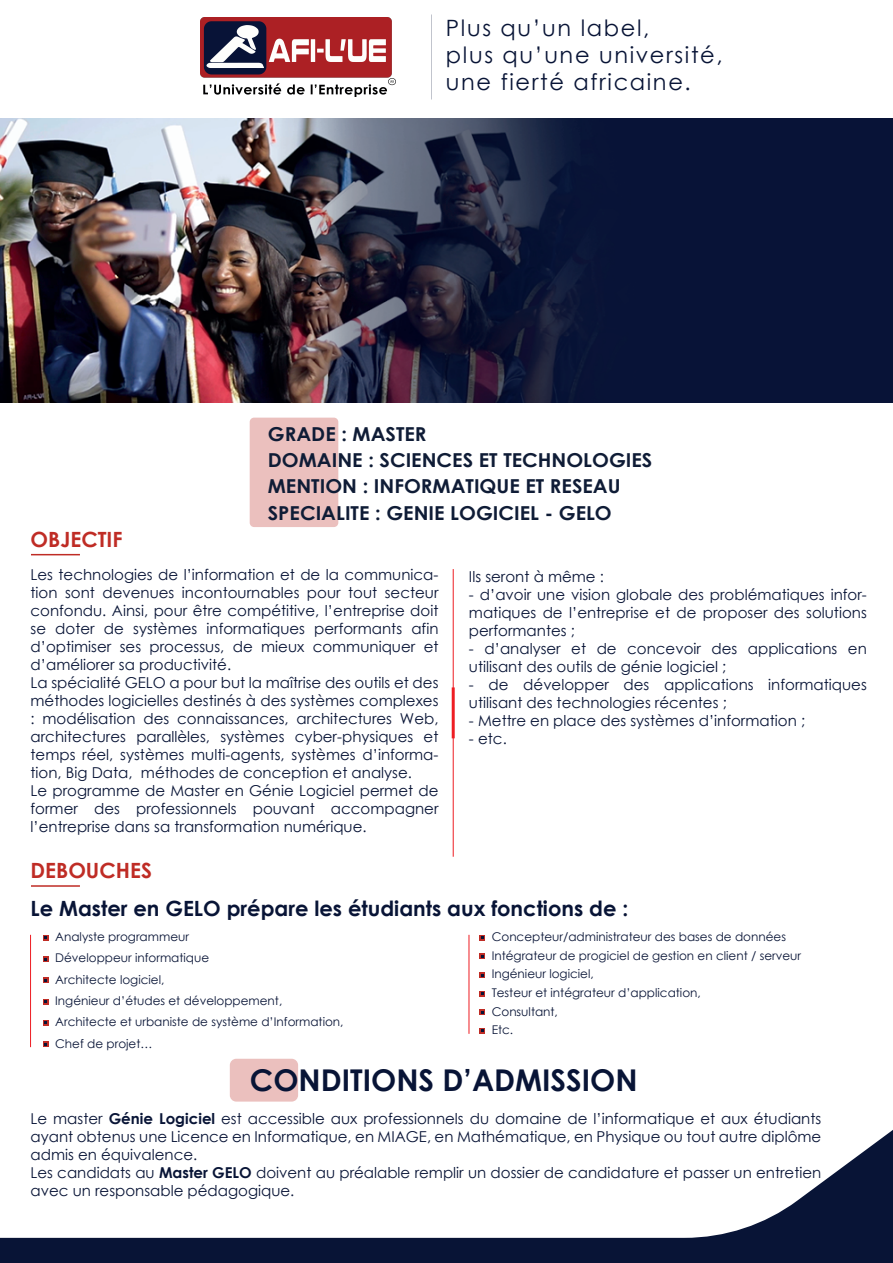
<style>
.page{position:relative;width:893px;height:1263px;background:#fff}
.page>*{position:absolute;margin:0;border:0;box-sizing:border-box;transform-origin:0 0}
.t1{font:700 30px "Century Gothic";color:#081436}
.t2{font:22.5px/27px "Century Gothic";letter-spacing:.07em;color:#081436}
.t3{font:700 21px "Century Gothic";color:#081436}
.t4{font:700 21px "Century Gothic";color:#bf2c25}
.t5{font:700 19.2px/26.1px "Century Gothic";color:#0f1c36;scale:1.05 1}
.t6{font:15px/18px "Century Gothic";color:#081436}
.t7{font:12px/21.3px "Century Gothic";color:#081436}
.s1{font-weight:700}
</style>
<div class="page">
<div style="left:250px;top:418px;width:88px;height:109px;background:#ebc0be;border-radius:4px"></div>
<img style="left:200px;top:17px;width:195px;height:80px">
<svg style="left:43px;top:935px;width:6px;height:6px"></svg>
<svg style="left:43px;top:956px;width:6px;height:6px"></svg>
<svg style="left:43px;top:977px;width:6px;height:6px"></svg>
<svg style="left:43px;top:999px;width:6px;height:5px"></svg>
<svg style="left:43px;top:1020px;width:6px;height:6px"></svg>
<svg style="left:43px;top:1041px;width:6px;height:6px"></svg>
<svg style="left:479px;top:1028px;width:6px;height:6px"></svg>
<svg style="left:479px;top:953px;width:6px;height:6px"></svg>
<svg style="left:479px;top:972px;width:6px;height:6px"></svg>
<svg style="left:479px;top:991px;width:6px;height:5px"></svg>
<svg style="left:479px;top:1009px;width:6px;height:6px"></svg>
<svg style="left:0;top:1130px;width:893px;height:133px"></svg>
<hr style="left:453px;top:569px;width:1px;height:288px;background:#ee1d23">
<hr style="left:452px;top:687px;width:3px;height:51px;background:#ee1d23">
<hr style="left:30px;top:935px;width:1px;height:112px;background:#ee1d23">
<svg style="left:479px;top:935px;width:6px;height:6px"></svg>
<hr style="left:469px;top:935px;width:1px;height:99px;background:#ee1d23">
<div style="left:230px;top:1059px;width:68px;height:42px;background:#ebc0be;border-radius:6px"></div>
<hr style="left:31px;top:554px;width:49px;height:1px;background:#bf2c25">
<hr style="left:31px;top:885px;width:49px;height:2px;background:#bf2c25">
<img style="left:0;top:118px;width:892px;height:284px">
<h2 class="t2" style="left:446px;top:14px;width:278px">Plus qu’un label,<br>plus qu’une université, une fierté africaine.</h2>
<h3 class="t4" style="left:31px;top:523px;width:93px">OBJECTIF</h3>
<p class="t5" style="left:268px;top:420px;width:368px">GRADE : MASTER<br>DOMAINE : SCIENCES ET TECHNOLOGIES<br>MENTION : INFORMATIQUE ET RESEAU<br>SPECIALITE : GENIE LOGICIEL - GELO</p>
<p class="t6" style="left:31px;top:565px;width:409px">Les technologies de l’information et de la communica&shy;tion sont devenues incontournables pour tout secteur confondu. Ainsi, pour être compétitive, l’entreprise doit se doter de systèmes informatiques performants afin d’optimiser ses processus, de mieux communiquer et d’améliorer sa productivité.<br>La spécialité GELO a pour but la maîtrise des outils et des méthodes logicielles destinés à des systèmes complexes : modélisation des connaissances, architectures Web, architectures parallèles, systèmes cyber-physiques et temps réel, systèmes multi-agents, systèmes d’informa&shy;tion, Big Data, méthodes de conception et analyse.<br>Le programme de Master en Génie Logiciel permet de former des professionnels pouvant accompagner l’entreprise dans sa transformation numérique.</p>
<h3 class="t4" style="left:31px;top:854px;width:123px">DEBOUCHES</h3>
<p class="t6" style="left:469px;top:567px;width:137px">Ils seront à même :</p>
<p class="t6" style="left:469px;top:585px;width:399px;text-align:justify">- d’avoir une vision globale des problématiques infor&shy;matiques de l’entreprise et de proposer des solutions performantes ;</p>
<p class="t6" style="left:469px;top:639px;width:399px">- d’analyser et de concevoir des applications en utilisant des outils de génie logiciel ;</p>
<p class="t6" style="left:469px;top:675px;width:399px">- de développer des applications informatiques utilisant des technologies récentes ;</p>
<p class="t6" style="left:469px;top:711px;width:338px">- Mettre en place des systèmes d’information ;</p>
<p class="t6" style="left:469px;top:729px;width:39px">- etc.</p>
<h3 class="t3" style="left:31px;top:892px;width:599px">Le Master en GELO prépare les étudiants aux fonctions de :</h3>
<p class="t7" style="left:55px;top:926px;width:290px">Analyste programmeur<br>Développeur informatique<br>Architecte logiciel,<br>Ingénieur d’études et développement,<br>Architecte et urbaniste de système d’Information,<br>Chef de projet…</p>
<p class="t7" style="left:492px;top:926px;width:296px">Concepteur/administrateur des bases de données</p>
<p class="t7" style="left:492px;top:946px;width:311px;line-height:18.6px">Intégrateur de progiciel de gestion en client / serveur<br>Ingénieur logiciel,<br>Testeur et intégrateur d’application,<br>Consultant,</p>
<p class="t7" style="left:492px;top:1019px;width:23px">Etc.</p>
<h1 class="t1" style="left:250px;top:1058px;width:389px">CONDITIONS D’ADMISSION</h1>
<p class="t6" style="left:31px;top:1109px;width:792px">Le master <span class="s1">Génie Logiciel</span> est accessible aux professionnels du domaine de l’informatique et aux étudiants ayant obtenus une Licence en Informatique, en MIAGE, en Mathématique, en Physique ou tout autre diplôme admis en équivalence.<br>Les candidats au <span class="s1">Master GELO</span> doivent au préalable remplir un dossier de candidature et passer un entretien avec un responsable pédagogique.</p>
</div>
